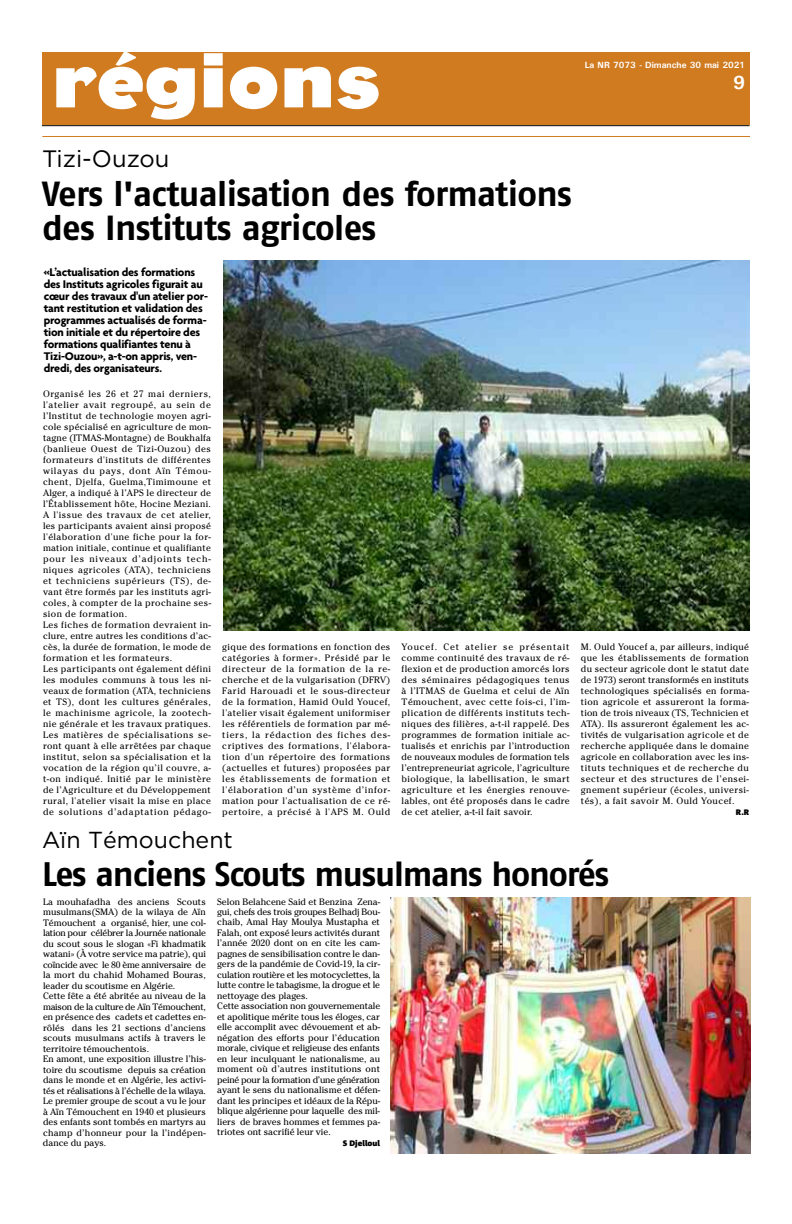
<style>
.page{position:relative;width:792px;height:1224px;background:#fff}
.page>*{position:absolute;margin:0;border:0;box-sizing:border-box;transform-origin:0 0}
.t1{font:700 77.5px "Eagle";color:#fff;scale:1.09 1}
.t2{font:700 34.8px/34.8px "Fago No";letter-spacing:-.025em;color:#000}
.t3{font:700 34px "Fago No";letter-spacing:-.035em;color:#000}
.t4{font:23.7px "Gotham";color:#000}
.t5{font:23.1px "Gotham";color:#000}
.t6{font:700 19px "Univers";color:#fff}
.t7{font:700 12px/12px "Agenda";letter-spacing:-.015em;color:#000}
.t8{font:9.2px/10.5px "Cheltenham";letter-spacing:.015em;color:#000;text-align:justify}
.t9{font:9.2px/11px "Cheltenham";letter-spacing:.045em;color:#000}
.t10{font:700 9px "Univers";color:#fff}
.t11{font:900 8px "Corpid";color:#000}
</style>
<div class="page">
<div style="left:42px;top:52px;width:707px;height:73px;background:#d07b20"></div>
<hr style="left:42px;top:125px;width:708px;height:1px;background:#000">
<hr style="left:42px;top:136px;width:708px;height:1px;background:#d07b20">
<img style="left:223px;top:260px;width:527px;height:371px">
<img style="left:390px;top:898px;width:360px;height:256px">
<p class="t1" style="left:51px;top:35px;width:304px">régions</p>
<p class="t10" style="left:585px;top:59px;width:162px">La NR 7073 - Dimanche 30 mai 2021</p>
<p class="t6" style="left:733px;top:71px;width:13px">9</p>
<p class="t4" style="left:42px;top:145px;width:129px">Tizi-Ouzou</p>
<p class="t2" style="left:42px;top:179px;width:532px">Vers l'actualisation des formations des Instituts agricoles</p>
<p class="t7" style="left:44px;top:266px;width:166px">«L’actualisation des formations des Instituts agricoles figurait au cœur des travaux d'un atelier por&shy;tant restitution et validation des programmes actualisés de forma&shy;tion initiale et du répertoire des formations qualifiantes tenu à Tizi-Ouzou», a-t-on appris, ven&shy;dredi, des organisateurs.</p>
<p class="t9" style="left:43px;top:388px;width:170px">Organisé les 26 et 27 mai derniers, l'atelier avait regroupé, au sein de l’Institut de technologie moyen agri&shy;cole spécialisé en agriculture de mon&shy;tagne (ITMAS-Montagne) de Boukhalfa (banlieue Ouest de Tizi-Ouzou) des formateurs d'instituts de différentes wilayas du pays, dont Aïn Témou&shy;chent, Djelfa, Guelma,Timimoune et Alger, a indiqué à l’APS le directeur de l’Établissement hôte, Hocine Meziani.<br>A l'issue des travaux de cet atelier, les participants avaient ainsi proposé l'élaboration d'une fiche pour la for&shy;mation initiale, continue et qualifiante pour les niveaux d’adjoints tech&shy;niques agricoles (ATA), techniciens et techniciens supérieurs (TS), de&shy;vant être formés par les instituts agri&shy;coles, à compter de la prochaine ses&shy;sion de formation.<br>Les fiches de formation devraient in&shy;clure, entre autres les conditions d’ac&shy;cès, la durée de formation, le mode de formation et les formateurs.<br>Les participants ont également défini les modules communs à tous les ni&shy;veaux de formation (ATA, techniciens et TS), dont les cultures générales, le machinisme agricole, la zootech&shy;nie générale et les travaux pratiques.<br>Les matières de spécialisations se&shy;ront quant à elle arrêtées par chaque institut, selon sa spécialisation et la vocation de la région qu’il couvre, a&shy;t-on indiqué. Initié par le ministère de l’Agriculture et du Développement rural, l'atelier visait la mise en place de solutions d’adaptation pédago-</p>
<p class="t8" style="left:222px;top:641px;width:170px;line-height:11px">gique des formations en fonction des catégories à former». Présidé par le directeur de la formation de la re&shy;cherche et de la vulgarisation (DFRV)<br>Farid Harouadi et le sous-directeur de la formation, Hamid Ould Youcef, l'atelier visait également uniformiser les référentiels de formation par mé&shy;tiers, la rédaction des fiches des&shy;criptives des formations, l'élabora&shy;tion d'un répertoire des formations (actuelles et futures) proposées par les établissements de formation et l'élaboration d’un système d’infor&shy;mation pour l'actualisation de ce ré&shy;pertoire, a précisé à l'APS M. Ould</p>
<p class="t8" style="left:402px;top:641px;width:170px;line-height:11px">Youcef. Cet atelier se présentait comme continuité des travaux de ré&shy;flexion et de production amorcés lors des séminaires pédagogiques tenus à l’ITMAS de Guelma et celui de Aïn Témouchent, avec cette fois-ci, l’im&shy;plication de différents instituts tech&shy;niques des filières, a-t-il rappelé. Des programmes de formation initiale ac&shy;tualisés et enrichis par l’introduction de nouveaux modules de formation tels l’entrepreneuriat agricole, l’agriculture biologique, la labellisation, le smart agriculture et les énergies renouve&shy;lables, ont été proposés dans le cadre de cet atelier, a-t-il fait savoir.</p>
<p class="t8" style="left:581px;top:641px;width:170px;line-height:11px">M. Ould Youcef a, par ailleurs, indiqué que les établissements de formation du secteur agricole dont le statut date de 1973) seront transformés en instituts technologiques spécialisés en forma&shy;tion agricole et assureront la forma&shy;tion de trois niveaux (TS, Technicien et ATA). Ils assureront également les ac&shy;tivités de vulgarisation agricole et de recherche appliquée dans le domaine agricole en collaboration avec les ins&shy;tituts techniques et de recherche du secteur et des structures de l’ensei&shy;gnement supérieur (écoles, universi&shy;tés), a fait savoir M. Ould Youcef.</p>
<p class="t11" style="left:736px;top:809px;width:15px">R.R</p>
<p class="t5" style="left:42px;top:827px;width:192px">Aïn Témouchent</p>
<p class="t3" style="left:42px;top:862px;width:569px">Les anciens Scouts musulmans honorés</p>
<p class="t8" style="left:43px;top:896px;width:164px;text-align:left">La mouhafadha des anciens Scouts musulmans(SMA) de la wilaya de Aïn Témouchent a organisé, hier, une col&shy;lation pour célébrer la Journée nationale du scout sous le slogan «Fi khadmatik watani» (À votre service ma patrie), qui coïncide avec le 80 ème anniversaire de la mort du chahid Mohamed Bouras, leader du scoutisme en Algérie.<br>Cette fête a été abritée au niveau de la maison de la culture de Aïn Témouchent, en présence des cadets et cadettes en&shy;rôlés dans les 21 sections d’anciens scouts musulmans actifs à travers le territoire témouchentois.<br>En amont, une exposition illustre l’his&shy;toire du scoutisme depuis sa création dans le monde et en Algérie, les activi&shy;tés et réalisations à l’échelle de la wilaya.<br>Le premier groupe de scout a vu le jour à Aïn Témouchent en 1940 et plusieurs des enfants sont tombés en martyrs au champ d’honneur pour la l’indépen&shy;dance du pays.</p>
<p class="t8" style="left:217px;top:896px;width:164px;text-align:left">Selon Belahcene Said et Benzina Zena&shy;gui, chefs des trois groupes Belhadj Bou&shy;chaib, Amal Hay Moulya Mustapha et Falah, ont exposé leurs activités durant l’année 2020 dont on en cite les cam&shy;pagnes de sensibilisation contre le dan&shy;gers de la pandémie de Covid-19, la cir&shy;culation routière et les motocyclettes, la lutte contre le tabagisme, la drogue et le nettoyage des plages.<br>Cette association non gouvernementale et apolitique mérite tous les éloges, car elle accomplit avec dévouement et ab&shy;négation des efforts pour l’éducation morale, civique et religieuse des enfants en leur inculquant le nationalisme, au moment où d’autres institutions ont peiné pour la formation d’une génération ayant le sens du nationalisme et défen&shy;dant les principes et idéaux de la Répu&shy;blique algérienne pour laquelle des mil&shy;liers de braves hommes et femmes pa&shy;triotes ont sacrifié leur vie.</p>
<p class="t11" style="left:343px;top:1140px;width:39px">S Djelloul</p>
</div>
